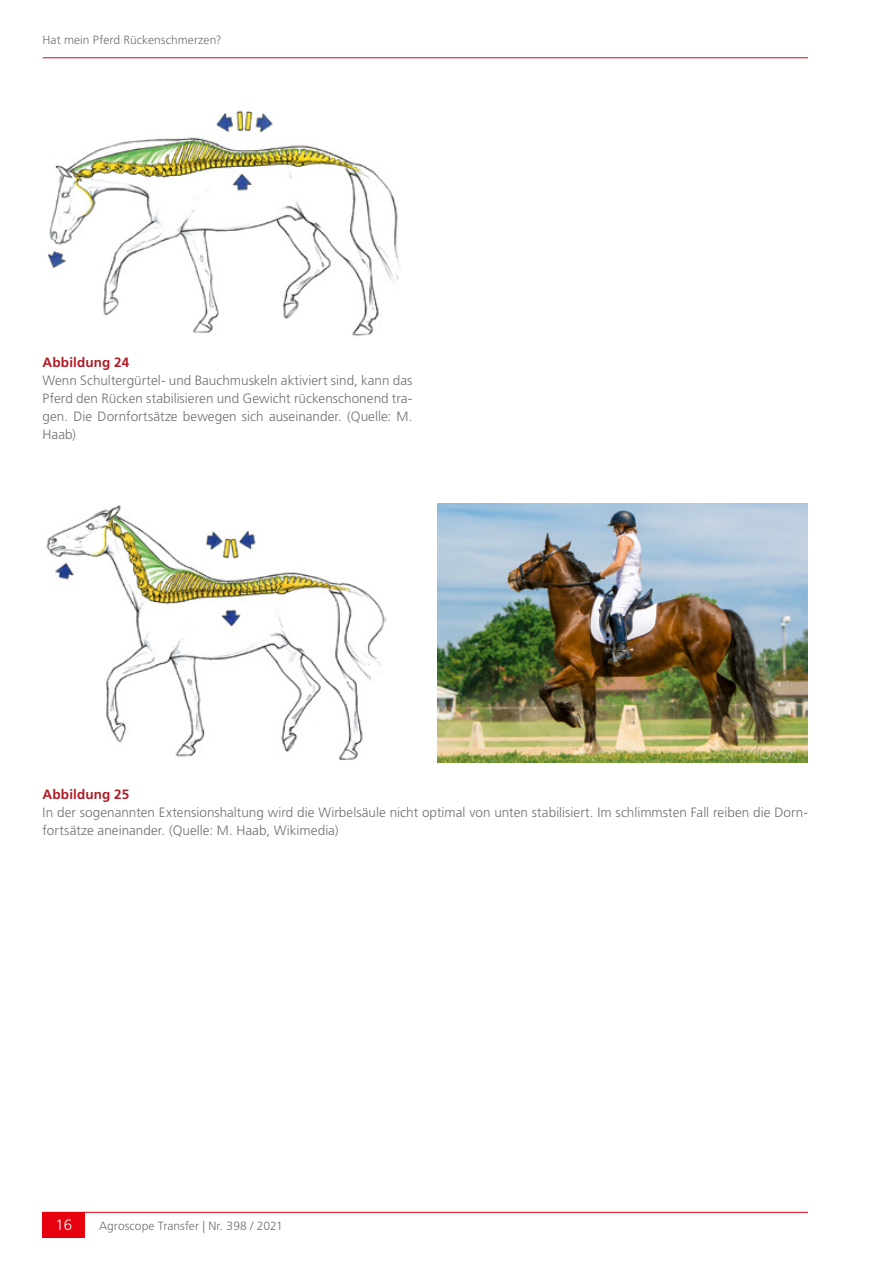
<style>
.page{position:relative;width:893px;height:1263px;background:#fff}
.page>*{position:absolute;margin:0;border:0;box-sizing:border-box;transform-origin:0 0}
.t1{font:300 15px "Frutiger LT Std";color:#fff}
.t2{font:300 13.5px/18px "Frutiger LT Std";letter-spacing:.005em;color:#6f7070}
.t3{font:700 13.5px "Frutiger LT Std";letter-spacing:.01em;color:#b21c27}
.t4{font:300 12px "Frutiger LT Std";letter-spacing:.005em;color:#6f7070}
</style>
<div class="page">
<hr style="left:42px;top:1212px;width:766px;height:1px;background:#e7000e">
<div style="left:43px;top:1212px;width:42px;height:25px;background:#e7000e"></div>
<hr style="left:43px;top:57px;width:765px;height:1px;background:#e7000e">
<img style="left:46px;top:505px;width:340px;height:255px">
<img style="left:48px;top:110px;width:352px;height:227px">
<img style="left:438px;top:503px;width:370px;height:260px">
<p class="t4" style="left:43px;top:33px;width:181px">Hat mein Pferd Rückenschmerzen?</p>
<p class="t3" style="left:43px;top:354px;width:88px">Abbildung 24</p>
<p class="t2" style="left:43px;top:371px;width:371px;text-align:justify">Wenn Schultergürtel- und Bauchmuskeln aktiviert sind, kann das Pferd den Rücken stabilisieren und Gewicht rückenschonend tra&shy;gen. Die Dornfortsätze bewegen sich auseinander. (Quelle: M.<br>Haab)</p>
<p class="t3" style="left:43px;top:786px;width:88px">Abbildung 25</p>
<p class="t2" style="left:43px;top:803px;width:767px">In der sogenannten Extensionshaltung wird die Wirbelsäule nicht optimal von unten stabilisiert. Im schlimmsten Fall reiben die Dorn&shy;fortsätze aneinander. (Quelle: M. Haab, Wikimedia)</p>
<p class="t1" style="left:55px;top:1216px;width:18px">16</p>
<p class="t4" style="left:99px;top:1219px;width:185px">Agroscope Transfer | Nr. 398 / 2021</p>
</div>
